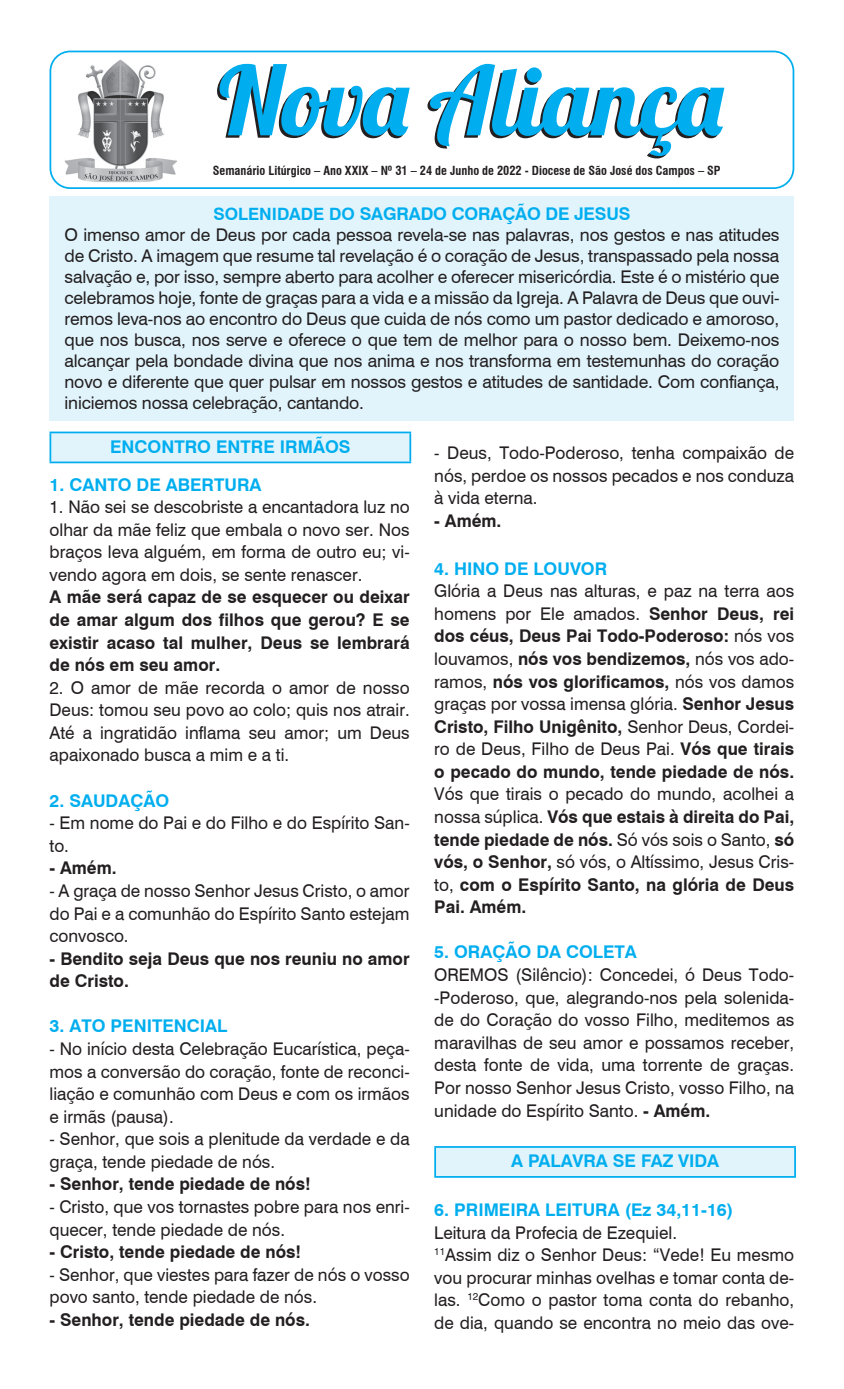
<style>
.page{position:relative;width:844px;height:1389px;background:#fff}
.page>*{position:absolute;margin:0;border:0;box-sizing:border-box;transform-origin:0 0}
.t1{font:95.2px "Lobster 1.4";color:#00aeef}
.t2{font:17.5px/22.6px "Swiss 721 BT";color:#231f20;text-align:justify}
.t3{font:700 17.5px/22.6px "Swiss 721 BT";color:#231f20;text-align:justify}
.t4{font:700 17.5px "Swiss 721 BT";color:#00aeef}
.t5{font:700 condensed 12.25px "Swiss 721 BT";color:#231f20}
.s1{font-weight:700;font-size:16.97px;color:#00aeef}
.s2{font-weight:700;color:#00aeef}
.s3{font-weight:700}
.s4{font-weight:400}
</style>
<div class="page">
<div style="left:49px;top:51px;width:745px;height:138px;border:2px solid #00aeef;border-radius:20px"></div>
<img style="left:64px;top:60px;width:113px;height:122px">
<div style="left:50px;top:196px;width:744px;height:224px;background:#e1f4fc"></div>
<div style="left:50px;top:432px;width:360px;height:30px;background:#e1f4fc"></div>
<hr style="left:49px;top:432px;width:362px;height:1px;background:#00aeef">
<hr style="left:49px;top:433px;width:2px;height:29px;background:#00aeef">
<hr style="left:409px;top:433px;width:2px;height:29px;background:#00aeef">
<hr style="left:49px;top:462px;width:362px;height:1px;background:#00aeef">
<div style="left:435px;top:1147px;width:359px;height:30px;background:#e1f4fc"></div>
<hr style="left:434px;top:1146px;width:361px;height:2px;background:#00aeef">
<hr style="left:434px;top:1148px;width:2px;height:28px;background:#00aeef">
<svg style="left:794px;top:1148px;width:1px;height:28px"></svg>
<hr style="left:434px;top:1176px;width:361px;height:2px;background:#00aeef">
<h1 class="t1" style="left:219px;top:40px;width:505px">Nova Aliança</h1>
<p class="t5" style="left:213px;top:163px;width:509px">Semanário Litúrgico – Ano XXIX – Nº 31 – 24 de Junho de 2022 - Diocese de São José dos Campos – SP</p>
<p class="t2" style="left:64px;top:203px;width:716px;line-height:21px;text-align:left;text-indent:149px"><span class="s1">SOLENIDADE DO</span> <span class="s2">SAGRADO CORAÇÃO DE JESUS<br></span>O imenso amor de Deus por cada pessoa revela-se nas palavras, nos gestos e nas atitudes de Cristo. A imagem que resume tal revelação é o coração de Jesus, transpassado pela nossa salvação e, por isso, sempre aberto para acolher e oferecer misericórdia. Este é o mistério que celebramos hoje, fonte de graças para a vida e a missão da Igreja. A Palavra de Deus que ouvi&shy;remos leva-nos ao encontro do Deus que cuida de nós como um pastor dedicado e amoroso, que nos busca, nos serve e oferece o que tem de melhor para o nosso bem. Deixemo-nos alcançar pela bondade divina que nos anima e nos transforma em testemunhas do coração novo e diferente que quer pulsar em nossos gestos e atitudes de santidade. Com confiança, iniciemos nossa celebração, cantando.</p>
<p class="t4" style="left:110px;top:436px;width:242px">ENCONTRO ENTRE IRMÃOS</p>
<p class="t4" style="left:49px;top:474px;width:213px">1. CANTO DE ABERTURA</p>
<p class="t2" style="left:49px;top:496px;width:361px">1. Não sei se descobriste a encantadora luz no olhar da mãe feliz que embala o novo ser. Nos braços leva alguém, em forma de outro eu; vi&shy;vendo agora em dois, se sente renascer.</p>
<p class="t3" style="left:49px;top:586px;width:361px">A mãe será capaz de se esquecer ou deixar de amar algum dos filhos que gerou? E se existir acaso tal mulher, Deus se lembrará de nós em seu amor.</p>
<p class="t2" style="left:49px;top:676px;width:361px">2. O amor de mãe recorda o amor de nosso Deus: tomou seu povo ao colo; quis nos atrair.<br>Até a ingratidão inflama seu amor; um Deus apaixonado busca a mim e a ti.</p>
<p class="t4" style="left:49px;top:790px;width:121px">2. SAUDAÇÃO</p>
<p class="t2" style="left:49px;top:812px;width:361px">- Em nome do Pai e do Filho e do Espírito San&shy;to.</p>
<p class="t3" style="left:49px;top:857px;width:69px">- Amém.</p>
<p class="t2" style="left:49px;top:879px;width:361px">- A graça de nosso Senhor Jesus Cristo, o amor do Pai e a comunhão do Espírito Santo estejam convosco.</p>
<p class="t3" style="left:49px;top:947px;width:361px">- Bendito seja Deus que nos reuniu no amor de Cristo.</p>
<p class="t4" style="left:49px;top:1016px;width:179px">3. ATO PENITENCIAL</p>
<p class="t2" style="left:49px;top:1037px;width:361px">- No início desta Celebração Eucarística, peça&shy;mos a conversão do coração, fonte de reconci&shy;liação e comunhão com Deus e com os irmãos e irmãs (pausa).</p>
<p class="t2" style="left:49px;top:1128px;width:361px">- Senhor, que sois a plenitude da verdade e da graça, tende piedade de nós.</p>
<p class="t3" style="left:49px;top:1173px;width:263px">- Senhor, tende piedade de nós!</p>
<p class="t2" style="left:49px;top:1195px;width:361px">- Cristo, que vos tornastes pobre para nos enri&shy;quecer, tende piedade de nós.</p>
<p class="t3" style="left:49px;top:1240px;width:253px">- Cristo, tende piedade de nós!</p>
<p class="t2" style="left:49px;top:1263px;width:361px">- Senhor, que viestes para fazer de nós o vosso povo santo, tende piedade de nós.</p>
<p class="t3" style="left:49px;top:1308px;width:262px">- Senhor, tende piedade de nós.</p>
<p class="t2" style="left:434px;top:442px;width:361px">- Deus, Todo-Poderoso, tenha compaixão de nós, perdoe os nossos pecados e nos conduza à vida eterna.</p>
<p class="t3" style="left:434px;top:509px;width:69px">- Amém.</p>
<p class="t4" style="left:434px;top:558px;width:174px">4. HINO DE LOUVOR</p>
<p class="t2" style="left:434px;top:580px;width:361px">Glória a Deus nas alturas, e paz na terra aos homens por Ele amados. <span class="s3">Senhor Deus, rei dos céus, Deus Pai Todo-Poderoso:</span> nós vos louvamos, <span class="s3">nós vos bendizemos,</span> nós vos ado&shy;ramos, <span class="s3">nós vos glorificamos,</span> nós vos damos graças por vossa imensa glória. <span class="s3">Senhor Jesus Cristo, Filho Unigênito,</span> Senhor Deus, Cordei&shy;ro de Deus, Filho de Deus Pai. <span class="s3">Vós que tirais o pecado do mundo, tende piedade de nós.</span></p>
<p class="t3" style="left:434px;top:783px;width:361px"><span class="s4">Vós que tirais o pecado do mundo, acolhei a nossa súplica.</span> Vós que estais à direita do Pai, tende piedade de nós. <span class="s4">Só vós sois o Santo,</span> só vós, o Senhor, <span class="s4">só vós, o Altíssimo, Jesus Cris&shy;to,</span> com o Espírito Santo, na glória de Deus Pai. Amém.</p>
<p class="t4" style="left:434px;top:942px;width:204px">5. ORAÇÃO DA COLETA</p>
<p class="t2" style="left:434px;top:963px;width:361px">OREMOS (Silêncio): Concedei, ó Deus Todo--Poderoso, que, alegrando-nos pela solenida&shy;de do Coração do vosso Filho, meditemos as maravilhas de seu amor e possamos receber, desta fonte de vida, uma torrente de graças.<br>Por nosso Senhor Jesus Cristo, vosso Filho, na unidade do Espírito Santo. <span class="s3">- Amém.</span></p>
<p class="t4" style="left:511px;top:1150px;width:210px">A PALAVRA SE FAZ VIDA</p>
<p class="t4" style="left:434px;top:1199px;width:300px">6. PRIMEIRA LEITURA (Ez 34,11-16)</p>
<p class="t2" style="left:434px;top:1221px;width:361px;text-align:left">Leitura da Profecia de Ezequiel.<br><sup>11</sup>Assim diz o Senhor Deus: “Vede! Eu mesmo vou procurar minhas ovelhas e tomar conta de&shy;las. <sup>12</sup>Como o pastor toma conta do rebanho, de dia, quando se encontra no meio das ove-</p>
</div>
